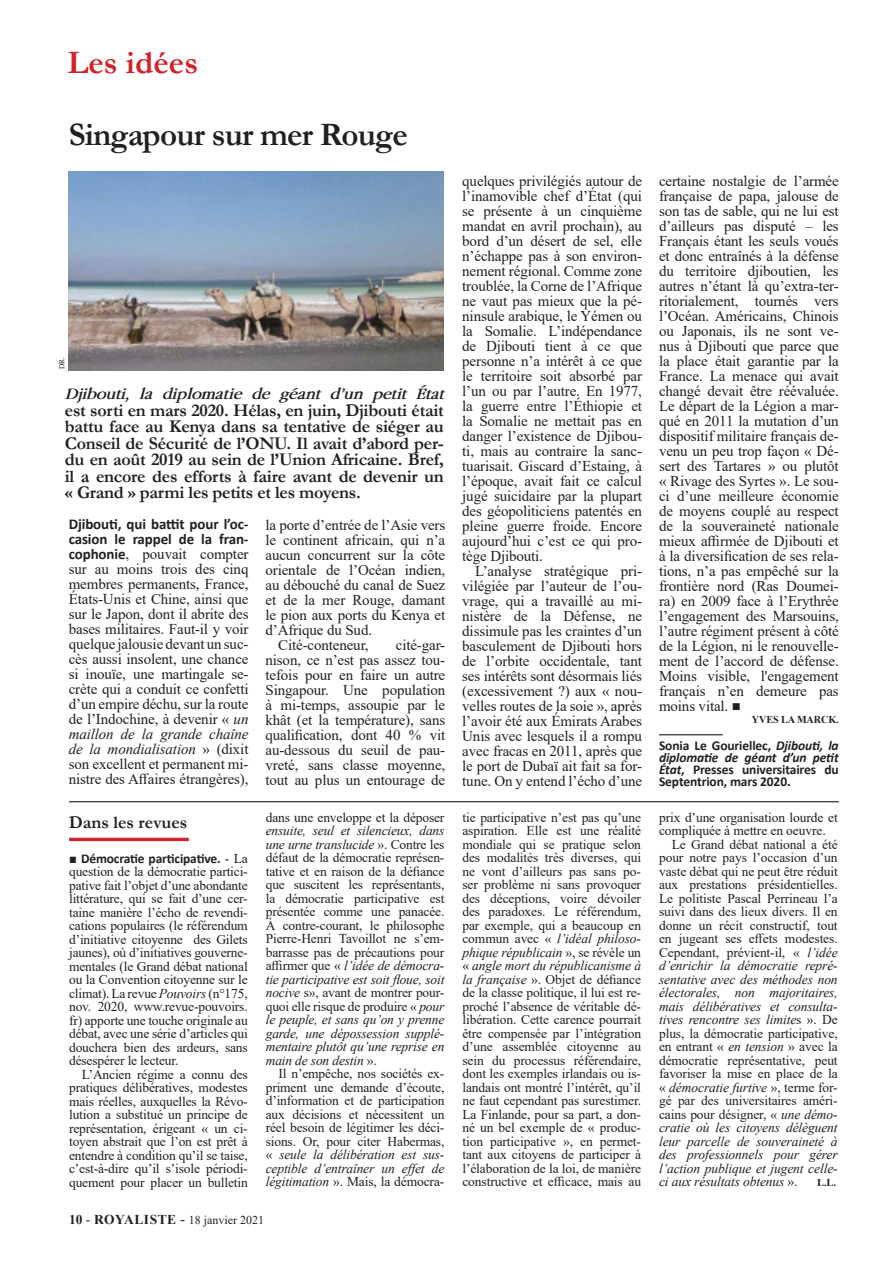
<style>
.page{position:relative;width:893px;height:1263px;background:#fff}
.page>*{position:absolute;margin:0;border:0;box-sizing:border-box;transform-origin:0 0}
.t1{font:700 33px "Garamond";letter-spacing:-.025em;color:#231f20}
.t2{font:700 33px "Garamond";color:#d1232a}
.t3{font:700 18px/16.5px "Garamond";letter-spacing:-.015em;color:#231f20;text-align:justify}
.t4{font:italic 700 16.5px "Garamond";letter-spacing:-.015em;color:#231f20}
.t5{font:15px/15px "Times New Roman";letter-spacing:-.01em;color:#231f20;text-align:justify}
.t6{font:13.5px/13.5px "Times New Roman";letter-spacing:-.01em;color:#231f20;text-align:justify}
.t7{font:700 13.5px/12px "Calibri";letter-spacing:-.01em;color:#231f20;text-align:justify}
.t8{font:12px "Times New Roman";color:#231f20}
.t9{font:700 10.5px "Times New Roman";letter-spacing:-.01em;color:#231f20}
.s1{font-family:"Calibri";font-weight:700}
.s2{font-style:italic}
.s3{font-weight:700;font-style:italic}
.s4{font-weight:700;font-size:13.5px}
.s5{font-size:13.5px}
.s6{font-size:15px}
</style>
<div class="page">
<img style="left:69px;top:171px;width:375px;height:200px">
<hr style="left:69px;top:801px;width:770px;height:1px;background:#000">
<hr style="left:69px;top:838px;width:120px;height:3px;background:#d1232a">
<hr style="left:659px;top:734px;width:64px;height:1px;background:#000">
<p class="t2" style="left:68px;top:40px;width:132px">Les idées</p>
<p class="t1" style="left:69px;top:112px;width:341px">Singapour sur mer Rouge</p>
<p class="t4" style="left:65px;top:385px;width:380px">Djibouti, la diplomatie de géant d’un petit État</p>
<p class="t3" style="left:65px;top:402px;width:380px">est sorti en mars 2020. Hélas, en juin, Djibouti était battu face au Kenya dans sa tentative de siéger au Conseil de Sécurité de l’ONU. Il avait d’abord per&shy;du en août 2019 au sein de l’Union Africaine. Bref, il a encore des efforts à faire avant de devenir un « Grand » parmi les petits et les moyens.</p>
<p class="t5" style="left:69px;top:516px;width:181px"><span class="s1">Djibouti, qui battit pour l’oc&shy;casion le rappel de la fran&shy;cophonie</span>, pouvait compter sur au moins trois des cinq membres permanents, France, États-Unis et Chine, ainsi que sur le Japon, dont il abrite des bases militaires. Faut-il y voir quelque jalousie devant un suc&shy;cès aussi insolent, une chance si inouïe, une martingale se&shy;crète qui a conduit ce confetti d’un empire déchu, sur la route de l’Indochine, à devenir « <span class="s2">un maillon de la grande chaîne de la mondialisation</span> » (dixit son excellent et permanent mi&shy;nistre des Affaires étrangères),</p>
<p class="t5" style="left:266px;top:517px;width:181px">la porte d’entrée de l’Asie vers le continent africain, qui n’a aucun concurrent sur la côte orientale de l’Océan indien, au débouché du canal de Suez et de la mer Rouge, damant le pion aux ports du Kenya et d’Afrique du Sud.</p>
<p class="t5" style="left:266px;top:637px;width:181px;text-indent:130px">cité-gar&shy;nison, ce n’est pas assez tou&shy;tefois pour en faire un autre Singapour. Une population à mi-temps, assoupie par le khât (et la température), sans qualification, dont 40 % vit au-dessous du seuil de pau&shy;vreté, sans classe moyenne, tout au plus un entourage de</p>
<p class="t5" style="left:278px;top:637px;width:92px">Cité-conteneur,</p>
<p class="t3" style="left:69px;top:814px;width:120px">Dans les revues</p>
<p class="t6" style="left:69px;top:851px;width:180px"><span class="s3">■</span> <span class="s1">Démocratie participative.</span> - La question de la démocratie partici&shy;pative fait l’objet d’une abondante littérature, qui se fait d’une cer&shy;taine manière l’écho de revendi&shy;cations populaires (le référendum d’initiative citoyenne des Gilets jaunes), où d’initiatives gouverne&shy;mentales (le Grand débat national ou la Convention citoyenne sur le climat). La revue <span class="s2">Pouvoirs</span> (n°175, nov. 2020, www.revue-pouvoirs. fr) apporte une touche originale au débat, avec une série d’articles qui douchera bien des ardeurs, sans désespérer le lecteur.</p>
<p class="t6" style="left:69px;top:1067px;width:180px;text-indent:13px">L’Ancien régime a connu des pratiques délibératives, modestes mais réelles, auxquelles la Révo&shy;lution a substitué un principe de représentation, érigeant « un ci&shy;toyen abstrait que l’on est prêt à entendre à condition qu’il se taise, c’est-à-dire qu’il s’isole périodi&shy;quement pour placer un bulletin</p>
<p class="t6" style="left:266px;top:810px;width:180px">dans une enveloppe et la déposer <span class="s2">ensuite, seul et silencieux, dans une urne translucide</span> ». Contre les défaut de la démocratie représen&shy;tative et en raison de la défiance que suscitent les représentants, la démocratie participative est présentée comme une panacée.<br>À contre-courant, le philosophe Pierre-Henri Tavoillot ne s’em&shy;barrasse pas de précautions pour affirmer que « <span class="s2">l’idée de démocra&shy;tie participative est soit floue, soit nocive</span> s», avant de montrer pour&shy;quoi elle risque de produire « <span class="s2">pour le peuple, et sans qu’on y prenne garde, une dépossession supplé&shy;mentaire plutôt qu’une reprise en main de son destin</span> ».</p>
<p class="t6" style="left:266px;top:1066px;width:180px;text-indent:13px">Il n’empêche, nos sociétés ex&shy;priment une demande d’écoute, d’information et de participation aux décisions et nécessitent un réel besoin de légitimer les déci&shy;sions. Or, pour citer Habermas, « <span class="s2">seule la délibération est sus&shy;ceptible d’entraîner un effet de légitimation</span> ». Mais, la démocra-</p>
<p class="t8" style="left:69px;top:1212px;width:197px"><span class="s4">10</span> <span class="s5">-</span> <span class="s4">ROYALISTE</span> <span class="s6">-</span> 18 janvier 2021</p>
<p class="t5" style="left:462px;top:173px;width:181px">quelques privilégiés autour de l’inamovible chef d’État (qui se présente à un cinquième mandat en avril prochain), au bord d’un désert de sel, elle n’échappe pas à son environ&shy;nement régional. Comme zone troublée, la Corne de l’Afrique ne vaut pas mieux que la pé&shy;ninsule arabique, le Yémen ou la Somalie. L’indépendance de Djibouti tient à ce que personne n’a intérêt à ce que le territoire soit absorbé par l’un ou par l’autre. En 1977, la guerre entre l’Éthiopie et la Somalie ne mettait pas en danger l’existence de Djibou&shy;ti, mais au contraire la sanc&shy;tuarisait. Giscard d’Estaing, à l’époque, avait fait ce calcul jugé suicidaire par la plupart des géopoliticiens patentés en pleine guerre froide. Encore aujourd’hui c’est ce qui pro&shy;tège Djibouti.</p>
<p class="t5" style="left:462px;top:563px;width:181px;text-indent:13px">L’analyse stratégique pri&shy;vilégiée par l’auteur de l’ou&shy;vrage, qui a travaillé au mi&shy;nistère de la Défense, ne dissimule pas les craintes d’un basculement de Djibouti hors de l’orbite occidentale, tant ses intérêts sont désormais liés (excessivement ?) aux « nou&shy;velles routes de la soie », après l’avoir été aux Émirats Arabes Unis avec lesquels il a rompu avec fracas en 2011, après que le port de Dubaï ait fait sa for&shy;tune. On y entend l’écho d’une</p>
<p class="t5" style="left:659px;top:173px;width:181px">certaine nostalgie de l’armée française de papa, jalouse de son tas de sable, qui ne lui est d’ailleurs pas disputé – les Français étant les seuls voués et donc entraînés à la défense du territoire djiboutien, les autres n’étant là qu’extra-ter&shy;ritorialement, tournés vers l’Océan. Américains, Chinois ou Japonais, ils ne sont ve&shy;nus à Djibouti que parce que la place était garantie par la France. La menace qui avait changé devait être réévaluée.<br>Le départ de la Légion a mar&shy;qué en 2011 la mutation d’un dispositif militaire français de&shy;venu un peu trop façon « Dé&shy;sert des Tartares » ou plutôt « Rivage des Syrtes ». Le sou&shy;ci d’une meilleure économie de moyens couplé au respect de la souveraineté nationale mieux affirmée de Djibouti et à la diversification de ses rela&shy;tions, n’a pas empêché sur la frontière nord (Ras Doumei&shy;ra) en 2009 face à l’Erythrée l’engagement des Marsouins, l’autre régiment présent à côté de la Légion, ni le renouvelle&shy;ment de l’accord de défense.<br>Moins visible, l'engagement français n’en demeure pas moins vital. ■</p>
<p class="t9" style="left:752px;top:712px;width:88px">YVES LA MARCK.</p>
<p class="t7" style="left:659px;top:739px;width:181px">Sonia Le Gouriellec, <span class="s2">Djibouti, la diplomatie de géant d’un petit État</span>, Presses universitaires du Septentrion, mars 2020.</p>
<p class="t6" style="left:462px;top:810px;width:180px">tie participative n’est pas qu’une aspiration. Elle est une réalité mondiale qui se pratique selon des modalités très diverses, qui ne vont d’ailleurs pas sans po&shy;ser problème ni sans provoquer des déceptions, voire dévoiler des paradoxes. Le référendum, par exemple, qui a beaucoup en commun avec « <span class="s2">l’idéal philoso&shy;phique républicain</span> », se révèle un « <span class="s2">angle mort du républicanisme à la française</span> ». Objet de défiance de la classe politique, il lui est re&shy;proché l’absence de véritable dé&shy;libération. Cette carence pourrait être compensée par l’intégration d’une assemblée citoyenne au sein du processus référendaire, dont les exemples irlandais ou is&shy;landais ont montré l’intérêt, qu’il ne faut cependant pas surestimer.<br>La Finlande, pour sa part, a don&shy;né un bel exemple de « produc&shy;tion participative », en permet&shy;tant aux citoyens de participer à l’élaboration de la loi, de manière constructive et efficace, mais au</p>
<p class="t6" style="left:659px;top:810px;width:180px">prix d’une organisation lourde et compliquée à mettre en oeuvre.</p>
<p class="t6" style="left:659px;top:837px;width:180px;text-indent:13px">Le Grand débat national a été pour notre pays l’occasion d’un vaste débat qui ne peut être réduit aux prestations présidentielles.<br>Le politiste Pascal Perrineau l’a suivi dans des lieux divers. Il en donne un récit constructif, tout en jugeant ses effets modestes.<br>Cependant, prévient-il, « <span class="s2">l’idée d’enrichir la démocratie repré&shy;sentative avec des méthodes non électorales, non majoritaires, mais délibératives et consulta&shy;tives rencontre ses limite</span>s ». De plus, la démocratie participative, en entrant « <span class="s2">en tension</span> » avec la démocratie représentative, peut favoriser la mise en place de la « <span class="s2">démocratie furtive</span> », terme for&shy;gé par des universitaires améri&shy;cains pour désigner, « <span class="s2">une démo&shy;cratie où les citoyens délèguent leur parcelle de souveraineté à des professionnels pour gérer l’action publique et jugent celle&shy;ci aux résultats obtenus</span> ».</p>
<p class="t9" style="left:817px;top:1175px;width:21px">L.L.</p>
</div>
